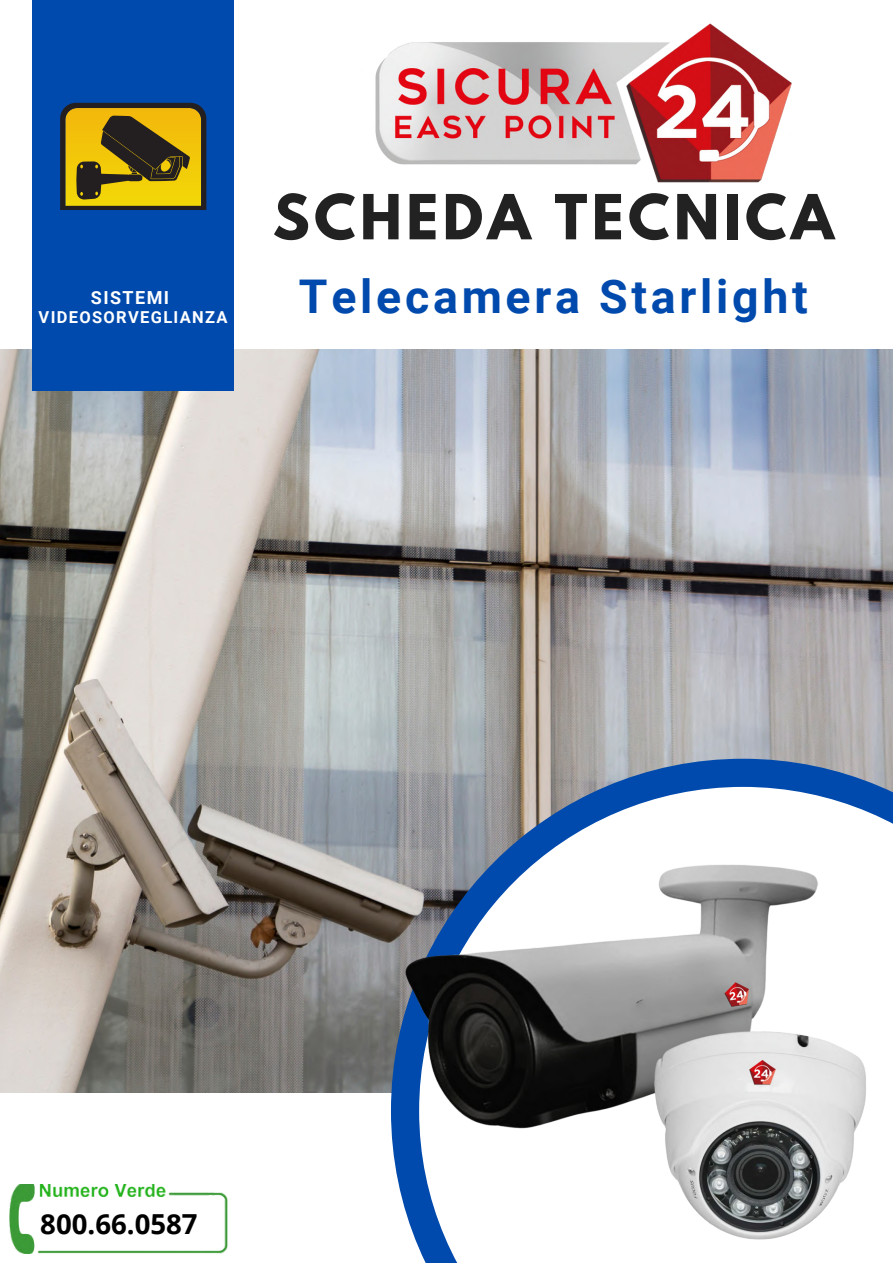
<style>
.page{position:relative;width:893px;height:1264px;background:#fff}
.page>*{position:absolute;margin:0;border:0;box-sizing:border-box;transform-origin:0 0}
.t1{font:700 55.05px "League Spartan";letter-spacing:.08em;color:#222}
.t2{font:700 46.5px "Roboto";letter-spacing:.08em;color:#004aad}
.t3{font:700 27.6px "Open Sans";color:#000}
.t4{font:700 18px "Roboto";letter-spacing:.08em;color:#fff}
.t5{font:700 16.5px "Roboto";letter-spacing:.08em;color:#fff}
</style>
<div class="page">
<img style="left:0;top:350px;width:892px;height:741px">
<div style="left:33px;top:0;width:200px;height:391px;background:#004aad"></div>
<svg style="left:391px;top:758px;width:501px;height:504px"></svg>
<svg style="left:60px;top:103px;width:146px;height:107px;background:#967d14"></svg>
<img style="left:10px;top:1184px;width:218px;height:69px">
<img style="left:375px;top:24px;width:416px;height:158px">
<img style="left:315px;top:839px;width:577px;height:331px">
<img style="left:553px;top:1004px;width:339px;height:248px">
<p class="t4" style="left:91px;top:287px;width:80px">SISTEMI</p>
<p class="t5" style="left:39px;top:308px;width:190px">VIDEOSORVEGLIANZA</p>
<p class="t1" style="left:273px;top:190px;width:563px">SCHEDA TECNICA</p>
<p class="t2" style="left:299px;top:269px;width:510px">Telecamera Starlight</p>
<p class="t3" style="left:40px;top:1204px;width:159px">800.66.0587</p>
</div>
